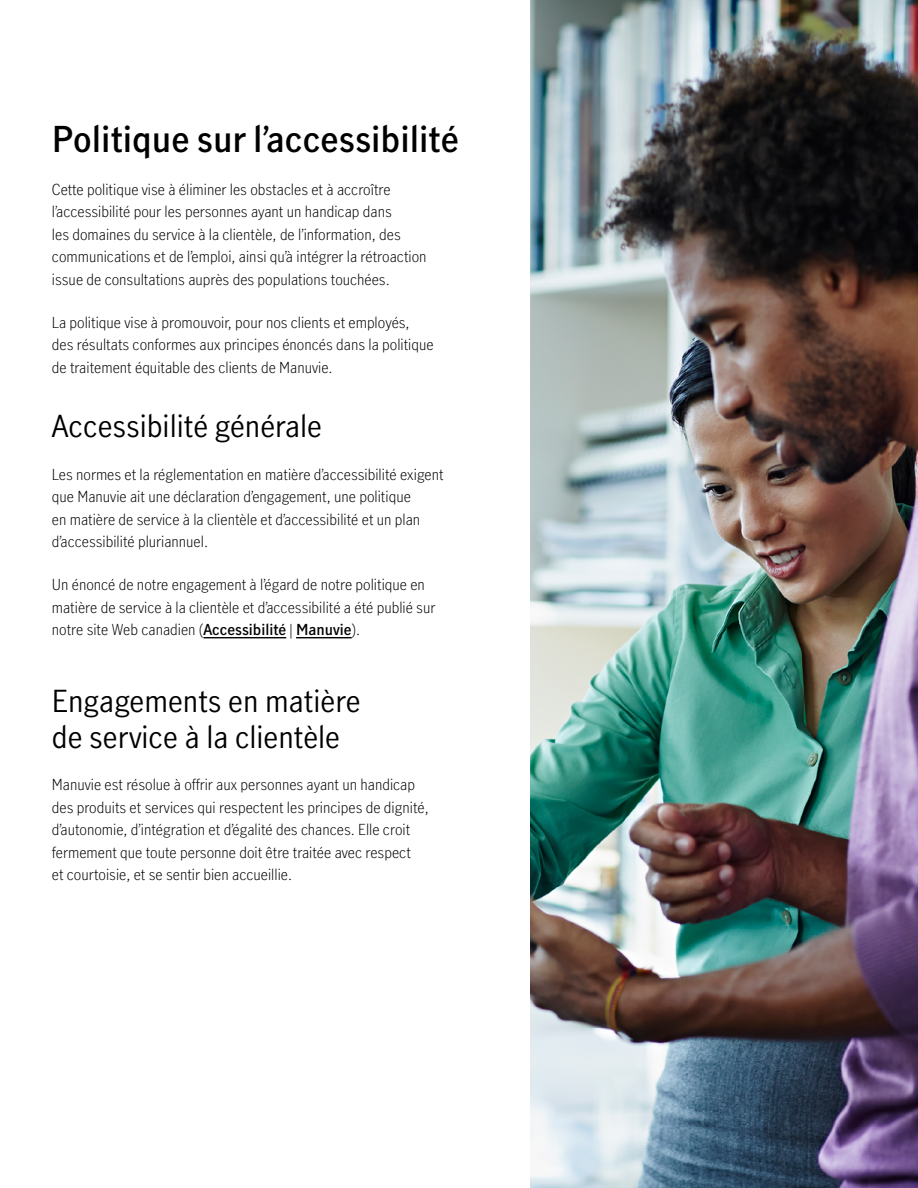
<style>
.page{position:relative;width:918px;height:1188px;background:#fff}
.page>*{position:absolute;margin:0;border:0;box-sizing:border-box;transform-origin:0 0}
.t1{font:600 35.25px "Manulife JH Sans Optimized";color:#000}
.t2{font:30px/36px "Manulife JH Sans Optimized";color:#000}
.t3{font:300 15px/22.5px "Manulife JH Sans Optimized";color:#000}
.s1{font-weight:600}
</style>
<div class="page">
<hr style="left:203px;top:637px;width:83px;height:1px;background:#000">
<hr style="left:296px;top:637px;width:56px;height:1px;background:#000">
<img style="left:530px;top:0;width:388px;height:1188px">
<h1 class="t1" style="left:52px;top:115px;width:409px">Politique sur l’accessibilité</h1>
<p class="t3" style="left:52px;top:178px;width:376px">Cette politique vise à éliminer les obstacles et à accroître l’accessibilité pour les personnes ayant un handicap dans<br>les domaines du service à la clientèle, de l’information, des communications et de l’emploi, ainsi qu’à intégrer la rétroaction issue de consultations auprès des populations touchées.</p>
<p class="t3" style="left:52px;top:310px;width:383px">La politique vise à promouvoir, pour nos clients et employés, des résultats conformes aux principes énoncés dans la politique de traitement équitable des clients de Manuvie.</p>
<h2 class="t2" style="left:52px;top:407px;width:272px">Accessibilité générale</h2>
<p class="t3" style="left:52px;top:463px;width:393px">Les normes et la réglementation en matière d’accessibilité exigent que Manuvie ait une déclaration d’engagement, une politique<br>en matière de service à la clientèle et d’accessibilité et un plan d’accessibilité pluriannuel.</p>
<p class="t3" style="left:52px;top:573px;width:385px">Un énoncé de notre engagement à l’égard de notre politique en matière de service à la clientèle et d’accessibilité a été publié sur notre site Web canadien (<span class="s1">Accessibilité</span> | <span class="s1">Manuvie</span>).</p>
<h2 class="t2" style="left:52px;top:681px;width:310px">Engagements en matière de service à la clientèle</h2>
<p class="t3" style="left:52px;top:773px;width:378px">Manuvie est résolue à offrir aux personnes ayant un handicap des produits et services qui respectent les principes de dignité, d’autonomie, d’intégration et d’égalité des chances. Elle croit fermement que toute personne doit être traitée avec respect<br>et courtoisie, et se sentir bien accueillie.</p>
</div>
